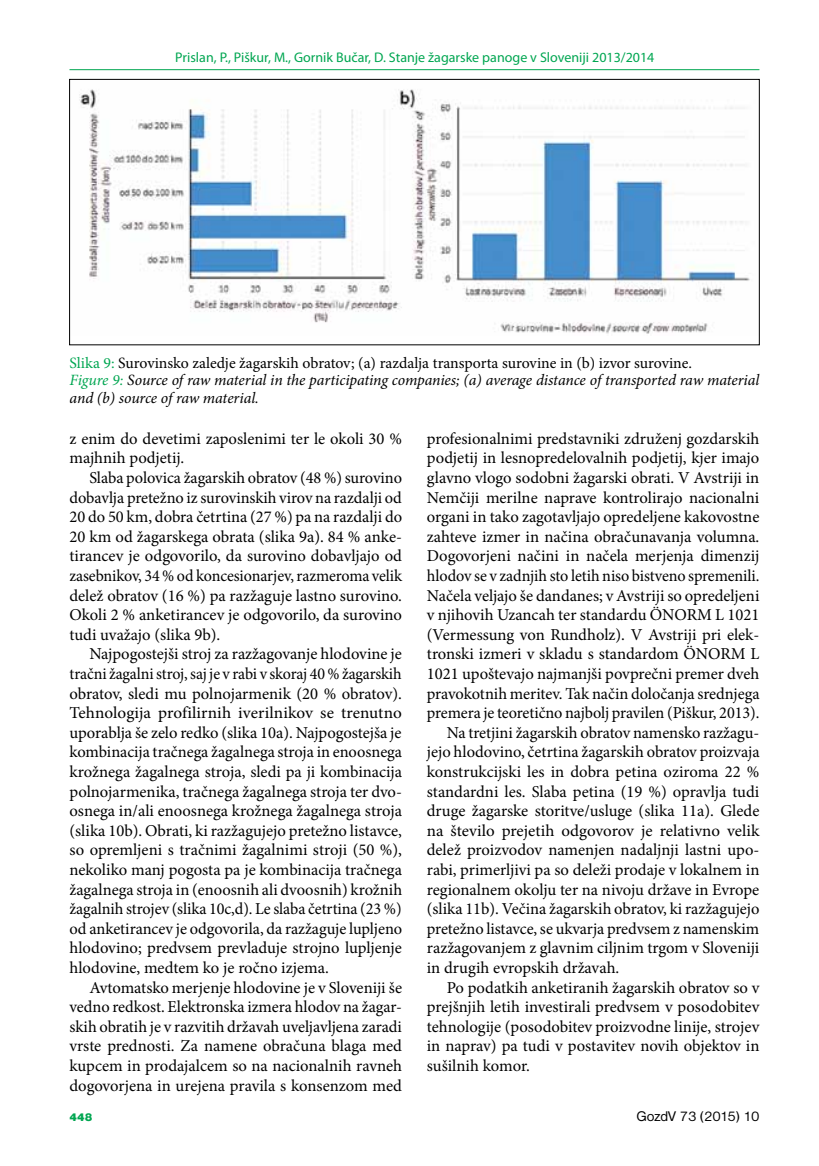
<style>
.page{position:relative;width:819px;height:1166px;background:#fff}
.page>*{position:absolute;margin:0;border:0;box-sizing:border-box;transform-origin:0 0}
.t1{font:16.62px/19.6px "Minion Pro";color:#000;text-align:justify}
.t2{font:italic 15.75px/17.5px "Minion Pro";letter-spacing:-.01em;color:#000}
.t3{font:14.53px "Nimbus San DEE";color:#000}
.t4{font:14px "Myriad Pro";color:#00a651}
.t5{font:11.38px "Nimbus San DEE Blac";color:#00a651}
.s1{font-style:normal;color:#00a651}
.s2{font-style:normal}
.s3{color:#00a651}
</style>
<div class="page">
<hr style="left:69px;top:69px;width:690px;height:1px;background:#00a651">
<img style="left:79px;top:89px;width:671px;height:245px">
<div style="left:69px;top:79px;width:690px;height:266px;border:1px solid #000"></div>
<p class="t4" style="left:175px;top:49px;width:480px">Prislan, P., Piškur, M., Gornik Bučar, D. Stanje žagarske panoge v Sloveniji 2013/2014</p>
<p class="t2" style="left:70px;top:354px;width:691px"><span class="s1">Slika 9:</span> <span class="s2">Surovinsko zaledje žagarskih obratov; (a) razdalja transporta surovine in (b) izvor surovine.<br></span><span class="s3">Figure 9:</span> Source of raw material in the participating companies; (a) average distance of transported raw material and (b) source of raw material.</p>
<p class="t1" style="left:427px;top:429px;width:334px">profesionalnimi predstavniki združenj gozdarskih</p>
<p class="t1" style="left:427px;top:448px;width:334px">podjetij in lesnopredelovalnih podjetij, kjer imajo</p>
<p class="t1" style="left:427px;top:468px;width:334px">glavno vlogo sodobni žagarski obrati. V Avstriji in</p>
<p class="t1" style="left:427px;top:487px;width:334px">Nemčiji merilne naprave kontrolirajo nacionalni</p>
<p class="t1" style="left:427px;top:507px;width:334px">organi in tako zagotavljajo opredeljene kakovostne</p>
<p class="t1" style="left:427px;top:527px;width:334px">zahteve izmer in načina obračunavanja volumna.</p>
<p class="t1" style="left:427px;top:546px;width:334px">Dogovorjeni načini in načela merjenja dimenzij</p>
<p class="t1" style="left:427px;top:566px;width:334px">hlodov se v zadnjih sto letih niso bistveno spremenili.</p>
<p class="t1" style="left:427px;top:585px;width:334px">Načela veljajo še dandanes; v Avstriji so opredeljeni</p>
<p class="t1" style="left:427px;top:605px;width:334px">v njihovih Uzancah ter standardu ÖNORM L 1021</p>
<p class="t1" style="left:427px;top:625px;width:334px">(Vermessung von Rundholz). V Avstriji pri elek-</p>
<p class="t1" style="left:427px;top:644px;width:334px">tronski izmeri v skladu s standardom ÖNORM L</p>
<p class="t1" style="left:427px;top:664px;width:334px">1021 upoštevajo najmanjši povprečni premer dveh</p>
<p class="t1" style="left:427px;top:683px;width:334px">pravokotnih meritev. Tak način določanja srednjega</p>
<p class="t1" style="left:427px;top:703px;width:334px">premera je teoretično najbolj pravilen (Piškur, 2013).</p>
<p class="t1" style="left:446px;top:723px;width:314px">Na tretjini žagarskih obratov namensko razžagu-</p>
<p class="t1" style="left:427px;top:742px;width:334px">jejo hlodovino, četrtina žagarskih obratov proizvaja</p>
<p class="t1" style="left:427px;top:762px;width:334px">konstrukcijski les in dobra petina oziroma 22 %</p>
<p class="t1" style="left:427px;top:781px;width:334px">standardni les. Slaba petina (19 %) opravlja tudi</p>
<p class="t1" style="left:427px;top:801px;width:334px">druge žagarske storitve/usluge (slika 11a). Glede</p>
<p class="t1" style="left:427px;top:821px;width:334px">na število prejetih odgovorov je relativno velik</p>
<p class="t1" style="left:427px;top:840px;width:334px">delež proizvodov namenjen nadaljnji lastni upo-</p>
<p class="t1" style="left:427px;top:860px;width:334px">rabi, primerljivi pa so deleži prodaje v lokalnem in</p>
<p class="t1" style="left:427px;top:879px;width:334px">regionalnem okolju ter na nivoju države in Evrope</p>
<p class="t1" style="left:427px;top:899px;width:334px">(slika 11b). Večina žagarskih obratov, ki razžagujejo</p>
<p class="t1" style="left:427px;top:919px;width:334px">pretežno listavce, se ukvarja predvsem z namenskim</p>
<p class="t1" style="left:427px;top:938px;width:334px">razžagovanjem z glavnim ciljnim trgom v Sloveniji</p>
<p class="t1" style="left:427px;top:958px;width:194px">in drugih evropskih državah.</p>
<p class="t1" style="left:446px;top:977px;width:314px">Po podatkih anketiranih žagarskih obratov so v</p>
<p class="t1" style="left:427px;top:997px;width:334px">prejšnjih letih investirali predvsem v posodobitev</p>
<p class="t1" style="left:427px;top:1017px;width:334px">tehnologije (posodobitev proizvodne linije, strojev</p>
<p class="t1" style="left:427px;top:1036px;width:334px">in naprav) pa tudi v postavitev novih objektov in</p>
<p class="t1" style="left:427px;top:1056px;width:105px">sušilnih komor.</p>
<p class="t1" style="left:69px;top:429px;width:334px">z enim do devetimi zaposlenimi ter le okoli 30 % majhnih podjetij.</p>
<p class="t1" style="left:69px;top:468px;width:334px;text-indent:20px">Slaba polovica žagarskih obratov (48 %) surovino dobavlja pretežno iz surovinskih virov na razdalji od 20 do 50 km, dobra četrtina (27 %) pa na razdalji do 20 km od žagarskega obrata (slika 9a). 84 % anke&shy;tirancev je odgovorilo, da surovino dobavljajo od zasebnikov, 34 % od koncesionarjev, razmeroma velik delež obratov (16 %) pa razžaguje lastno surovino.<br>Okoli 2 % anketirancev je odgovorilo, da surovino tudi uvažajo (slika 9b).</p>
<p class="t1" style="left:69px;top:644px;width:334px;text-indent:20px">Najpogostejši stroj za razžagovanje hlodovine je tračni žagalni stroj, saj je v rabi v skoraj 40 % žagarskih obratov, sledi mu polnojarmenik (20 % obratov).<br>Tehnologija profilirnih iverilnikov se trenutno uporablja še zelo redko (slika 10a). Najpogostejša je kombinacija tračnega žagalnega stroja in enoosnega krožnega žagalnega stroja, sledi pa ji kombinacija polnojarmenika, tračnega žagalnega stroja ter dvo&shy;osnega in/ali enoosnega krožnega žagalnega stroja (slika 10b). Obrati, ki razžagujejo pretežno listavce, so opremljeni s tračnimi žagalnimi stroji (50 %), nekoliko manj pogosta pa je kombinacija tračnega žagalnega stroja in (enoosnih ali dvoosnih) krožnih žagalnih strojev (slika 10c,d). Le slaba četrtina (23 %) od anketirancev je odgovorila, da razžaguje lupljeno hlodovino; predvsem prevladuje strojno lupljenje hlodovine, medtem ko je ročno izjema.</p>
<p class="t1" style="left:69px;top:977px;width:334px;text-indent:20px">Avtomatsko merjenje hlodovine je v Sloveniji še vedno redkost. Elektronska izmera hlodov na žagar&shy;skih obratih je v razvitih državah uveljavljena zaradi vrste prednosti. Za namene obračuna blaga med kupcem in prodajalcem so na nacionalnih ravneh dogovorjena in urejena pravila s konsenzom med</p>
<p class="t5" style="left:69px;top:1110px;width:24px">448</p>
<p class="t3" style="left:636px;top:1108px;width:124px">GozdV 73 (2015) 10</p>
</div>
